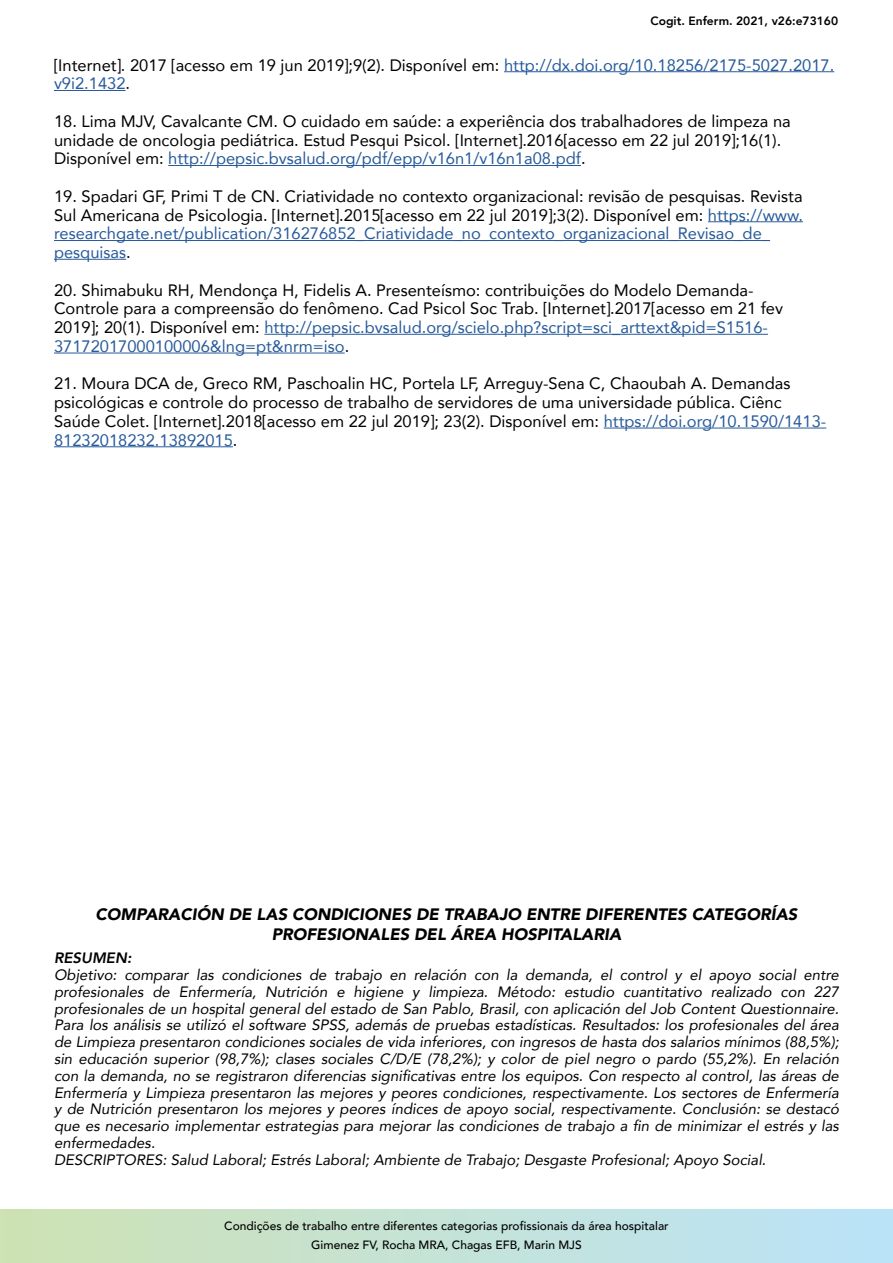
<style>
.page{position:relative;width:893px;height:1263px;background:#fff}
.page>*{position:absolute;margin:0;border:0;box-sizing:border-box;transform-origin:0 0}
.t1{font:16.5px/18.8px "Avenir";color:#000}
.t2{font:italic 900 16.5px/19.2px "Avenir";color:#000;text-align:center}
.t3{font:italic 15px/16.8px "Avenir";color:#000}
.t4{font:italic 800 15px "Avenir";color:#000}
.t5{font:500 12px/18.6px "Avenir";color:#000;text-align:center}
.t6{font:800 12px "Avenir";color:#000}
.s1{color:#275b9b}
</style>
<div class="page">
<svg style="left:0;top:1209px;width:893px;height:54px;background:#c4e2d6"></svg>
<hr style="left:504px;top:71px;width:330px;height:1px;background:#275b9b">
<hr style="left:54px;top:90px;width:72px;height:1px;background:#275b9b">
<hr style="left:168px;top:165px;width:413px;height:1px;background:#275b9b">
<hr style="left:708px;top:221px;width:95px;height:1px;background:#275b9b">
<hr style="left:54px;top:240px;width:716px;height:1px;background:#275b9b">
<hr style="left:54px;top:259px;width:72px;height:1px;background:#275b9b">
<hr style="left:264px;top:334px;width:504px;height:1px;background:#275b9b">
<hr style="left:54px;top:353px;width:291px;height:1px;background:#275b9b">
<hr style="left:604px;top:428px;width:222px;height:1px;background:#275b9b">
<hr style="left:54px;top:446px;width:179px;height:1px;background:#275b9b">
<p class="t6" style="left:650px;top:12px;width:189px">Cogit. Enferm. 2021, v26:e73160</p>
<p class="t1" style="left:54px;top:55px;width:782px">[Internet]. 2017 [acesso em 19 jun 2019];9(2). Disponível em: <span class="s1">http://dx.doi.org/10.18256/2175-5027.2017. v9i2.1432</span>.</p>
<p class="t1" style="left:54px;top:111px;width:738px">18. Lima MJV, Cavalcante CM. O cuidado em saúde: a experiência dos trabalhadores de limpeza na unidade de oncologia pediátrica. Estud Pesqui Psicol. [Internet].2016[acesso em 22 jul 2019];16(1).<br>Disponível em: <span class="s1">http://pepsic.bvsalud.org/pdf/epp/v16n1/v16n1a08.pdf</span>.</p>
<p class="t1" style="left:54px;top:186px;width:750px">19. Spadari GF, Primi T de CN. Criatividade no contexto organizacional: revisão de pesquisas. Revista Sul Americana de Psicologia. [Internet].2015[acesso em 22 jul 2019];3(2). Disponível em: <span class="s1">https://www. researchgate.net/publication/316276852_Criatividade_no_contexto_organizacional_Revisao_de_ pesquisas</span>.</p>
<p class="t1" style="left:54px;top:280px;width:731px">20. Shimabuku RH, Mendonça H, Fidelis A. Presenteísmo: contribuições do Modelo Demanda-Controle para a compreensão do fenômeno. Cad Psicol Soc Trab. [Internet].2017[acesso em 21 fev 2019]; 20(1). Disponível em: <span class="s1">http://pepsic.bvsalud.org/scielo.php?script=sci_arttext&amp;pid=S1516- 37172017000100006&amp;lng=pt&amp;nrm=iso</span>.</p>
<p class="t1" style="left:54px;top:374px;width:774px">21. Moura DCA de, Greco RM, Paschoalin HC, Portela LF, Arreguy-Sena C, Chaoubah A. Demandas psicológicas e controle do processo de trabalho de servidores de uma universidade pública. Ciênc Saúde Colet. [Internet].2018[acesso em 22 jul 2019]; 23(2). Disponível em: <span class="s1">https://doi.org/10.1590/1413- 81232018232.13892015</span>.</p>
<p class="t2" style="left:96px;top:905px;width:703px">COMPARACIÓN DE LAS CONDICIONES DE TRABAJO ENTRE DIFERENTES CATEGORÍAS<br>PROFESIONALES DEL ÁREA HOSPITALARIA</p>
<p class="t4" style="left:54px;top:949px;width:79px">RESUMEN:</p>
<p class="t3" style="left:54px;top:966px;width:786px">Objetivo: comparar las condiciones de trabajo en relación con la demanda, el control y el apoyo social entre profesionales de Enfermería, Nutrición e higiene y limpieza. Método: estudio cuantitativo realizado con 227 profesionales de un hospital general del estado de San Pablo, Brasil, con aplicación del Job Content Questionnaire.<br>Para los análisis se utilizó el software SPSS, además de pruebas estadísticas. Resultados: los profesionales del área de Limpieza presentaron condiciones sociales de vida inferiores, con ingresos de hasta dos salarios mínimos (88,5%); sin educación superior (98,7%); clases sociales C/D/E (78,2%); y color de piel negro o pardo (55,2%). En relación con la demanda, no se registraron diferencias significativas entre los equipos. Con respecto al control, las áreas de Enfermería y Limpieza presentaron las mejores y peores condiciones, respectivamente. Los sectores de Enfermería y de Nutrición presentaron los mejores y peores índices de apoyo social, respectivamente. Conclusión: se destacó que es necesario implementar estrategias para mejorar las condiciones de trabajo a fin de minimizar el estrés y las enfermedades.<br>DESCRIPTORES: Salud Laboral; Estrés Laboral; Ambiente de Trabajo; Desgaste Profesional; Apoyo Social.</p>
<p class="t5" style="left:224px;top:1216px;width:446px">Condições de trabalho entre diferentes categorias profissionais da área hospitalar<br>Gimenez FV, Rocha MRA, Chagas EFB, Marin MJS</p>
</div>
